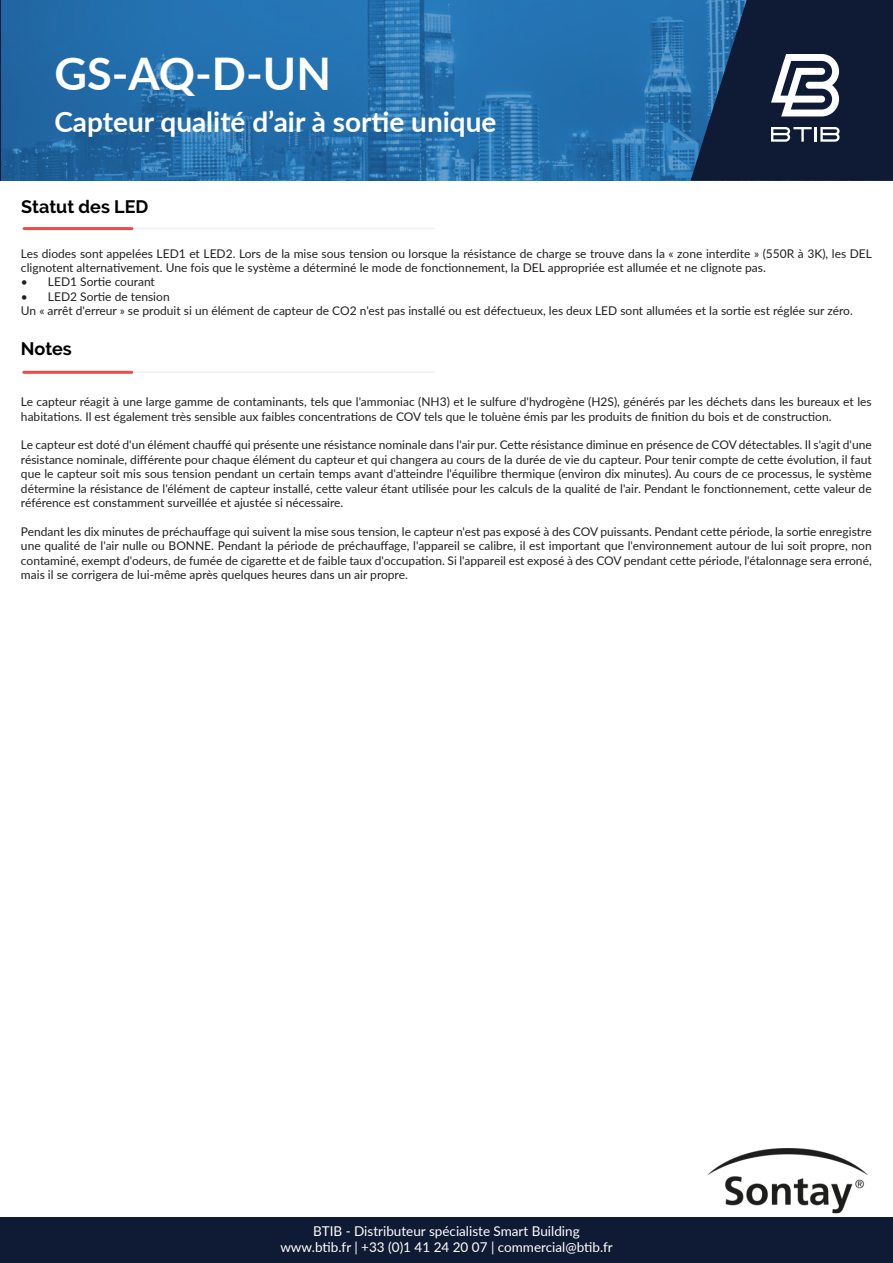
<style>
.page{position:relative;width:893px;height:1263px;background:#fff}
.page>*{position:absolute;margin:0;border:0;box-sizing:border-box;transform-origin:0 0}
.t1{font:700 45px "Lato";color:#fff}
.t2{font:700 28.05px "Lato";color:#fff}
.t3{font:700 18px "Raleway";color:#000001}
.t4{font:13.5px "Lato";color:#fff}
.t5{font:12px/14.4px "Lato";color:#231f20}
</style>
<div class="page">
<svg style="left:1px;top:0;width:689px;height:181px;fill:#2370ae"></svg>
<svg style="left:690px;top:0;width:203px;height:181px"></svg>
<hr style="left:0;top:0;width:1px;height:181px;background:#0f1b34">
<div style="left:1px;top:1217px;width:892px;height:46px;background:#0f1b34"></div>
<img style="left:0;top:1217px;width:1px;height:46px">
<img style="left:707px;top:1148px;width:161px;height:66px">
<hr style="left:30px;top:228px;width:404px;height:1px;background:#eff0f0">
<hr style="left:24px;top:227px;width:108px;height:3px;background:#ed4d46">
<hr style="left:30px;top:371px;width:404px;height:2px;background:#eff0f0">
<hr style="left:24px;top:371px;width:108px;height:3px;background:#ed4d46">
<p class="t1" style="left:54px;top:41px;width:278px">GS-AQ-D-UN</p>
<p class="t2" style="left:54px;top:101px;width:444px">Capteur qualité d’air à sortie unique</p>
<p class="t3" style="left:21px;top:196px;width:129px">Statut des LED</p>
<p class="t5" style="left:21px;top:246px;width:852px">Les diodes sont appelées LED1 et LED2. Lors de la mise sous tension ou lorsque la résistance de charge se trouve dans la « zone interdite » (550R à 3K), les DEL clignotent alternativement. Une fois que le système a déterminé le mode de fonctionnement, la DEL appropriée est allumée et ne clignote pas.</p>
<p class="t5" style="left:21px;top:274px;width:135px">• LED1 Sortie courant</p>
<p class="t5" style="left:21px;top:289px;width:150px">• LED2 Sortie de tension</p>
<p class="t5" style="left:21px;top:303px;width:833px">Un « arrêt d'erreur » se produit si un élément de capteur de CO2 n'est pas installé ou est défectueux, les deux LED sont allumées et la sortie est réglée sur zéro.</p>
<p class="t3" style="left:21px;top:338px;width:52px">Notes</p>
<p class="t5" style="left:21px;top:394px;width:852px">Le capteur réagit à une large gamme de contaminants, tels que l'ammoniac (NH3) et le sulfure d'hydrogène (H2S), générés par les déchets dans les bureaux et les habitations. Il est également très sensible aux faibles concentrations de COV tels que le toluène émis par les produits de finition du bois et de construction.</p>
<p class="t5" style="left:21px;top:437px;width:852px;text-align:justify">Le capteur est doté d'un élément chauffé qui présente une résistance nominale dans l'air pur. Cette résistance diminue en présence de COV détectables. Il s'agit d'une résistance nominale, différente pour chaque élément du capteur et qui changera au cours de la durée de vie du capteur. Pour tenir compte de cette évolution, il faut que le capteur soit mis sous tension pendant un certain temps avant d'atteindre l'équilibre thermique (environ dix minutes). Au cours de ce processus, le système détermine la résistance de l'élément de capteur installé, cette valeur étant utilisée pour les calculs de la qualité de l'air. Pendant le fonctionnement, cette valeur de référence est constamment surveillée et ajustée si nécessaire.</p>
<p class="t5" style="left:21px;top:524px;width:852px;text-align:justify">Pendant les dix minutes de préchauffage qui suivent la mise sous tension, le capteur n'est pas exposé à des COV puissants. Pendant cette période, la sortie enregistre une qualité de l'air nulle ou BONNE. Pendant la période de préchauffage, l'appareil se calibre, il est important que l'environnement autour de lui soit propre, non contaminé, exempt d'odeurs, de fumée de cigarette et de faible taux d'occupation. Si l'appareil est exposé à des COV pendant cette période, l'étalonnage sera erroné, mais il se corrigera de lui-même après quelques heures dans un air propre.</p>
<p class="t4" style="left:313px;top:1221px;width:268px">BTIB - Distributeur spécialiste Smart Building</p>
<p class="t4" style="left:280px;top:1238px;width:334px">www.btib.fr | +33 (0)1 41 24 20 07 | commercial@btib.fr</p>
</div>
